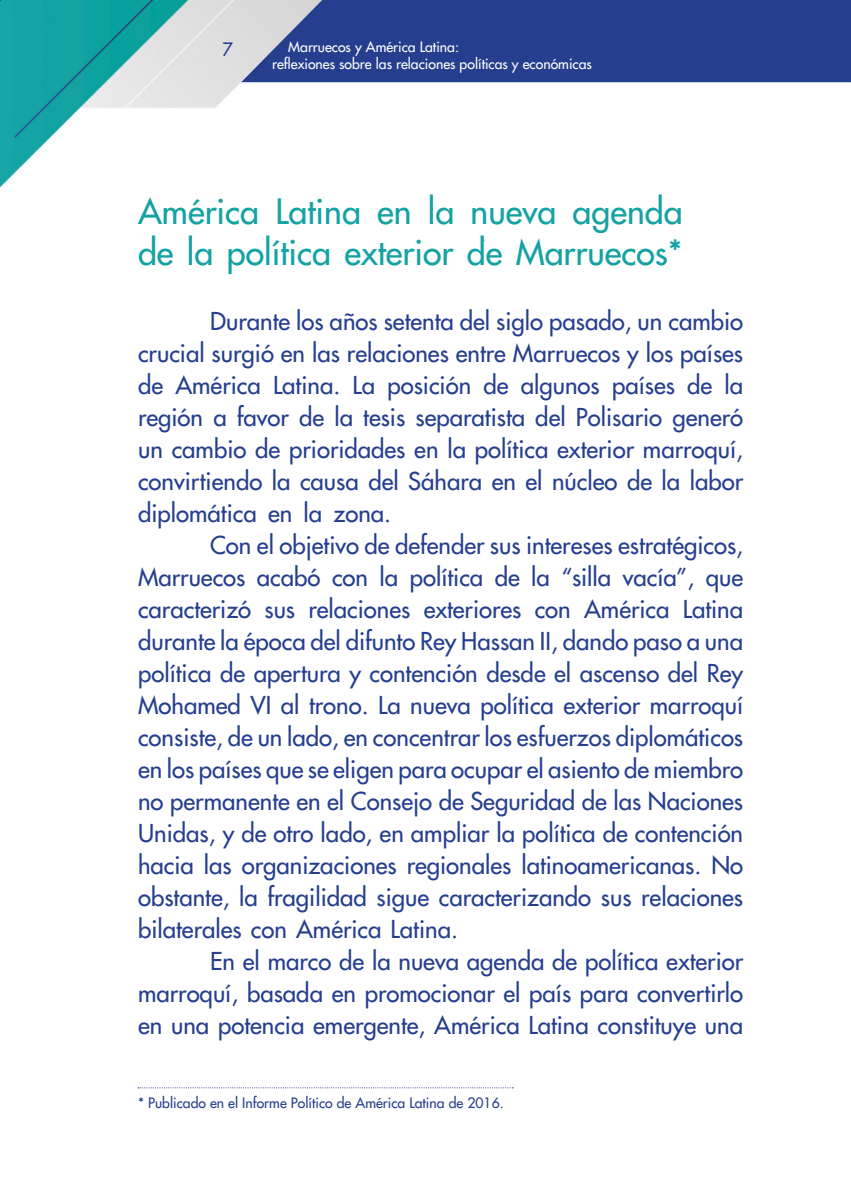
<style>
.page{position:relative;width:851px;height:1191px;background:#fff}
.page>*{position:absolute;margin:0;border:0;box-sizing:border-box;transform-origin:0 0}
.t1{font:34px/40.8px "Futura LT";color:#14a2a3}
.t2{font:24px/32px "Futura LT";color:#253f8e;text-align:justify}
.t3{font:18px "Futura LT";color:#253f8e}
.t4{font:14px/16.8px "Futura LT";color:#fff}
.t5{font:14px "Futura LT";color:#253f8e}
</style>
<div class="page">
<img style="left:0;top:0;width:639px;height:242px">
<svg style="left:241px;top:0;width:609px;height:82px;background:#314993"></svg>
<svg style="left:850px;top:0;width:1px;height:82px"></svg>
<svg style="left:138px;top:1087px;width:375px;height:1px"></svg>
<p class="t3" style="left:222px;top:37px;width:12px">7</p>
<p class="t4" style="left:272px;top:39px;width:321px;text-indent:16px">Marruecos y América Latina:<br>reflexiones sobre las relaciones políticas y económicas</p>
<p class="t1" style="left:138px;top:191px;width:546px">América Latina en la nueva agenda de la política exterior de Marruecos*</p>
<p class="t2" style="left:138px;top:305px;width:606px;text-indent:72px">Durante los años setenta del siglo pasado, un cambio crucial surgió en las relaciones entre Marruecos y los países de América Latina. La posición de algunos países de la región a favor de la tesis separatista del Polisario generó un cambio de prioridades en la política exterior marroquí, convirtiendo la causa del Sáhara en el núcleo de la labor diplomática en la zona.</p>
<p class="t2" style="left:138px;top:529px;width:606px;text-indent:72px">Con el objetivo de defender sus intereses estratégicos, Marruecos acabó con la política de la “silla vacía”, que caracterizó sus relaciones exteriores con América Latina durante la época del difunto Rey Hassan II, dando paso a una política de apertura y contención desde el ascenso del Rey Mohamed VI al trono. La nueva política exterior marroquí consiste, de un lado, en concentrar los esfuerzos diplomáticos en los países que se eligen para ocupar el asiento de miembro no permanente en el Consejo de Seguridad de las Naciones Unidas, y de otro lado, en ampliar la política de contención hacia las organizaciones regionales latinoamericanas. No obstante, la fragilidad sigue caracterizando sus relaciones bilaterales con América Latina.</p>
<p class="t2" style="left:138px;top:945px;width:606px;text-indent:72px">En el marco de la nueva agenda de política exterior marroquí, basada en promocionar el país para convertirlo en una potencia emergente, América Latina constituye una</p>
<p class="t5" style="left:138px;top:1094px;width:367px">* Publicado en el Informe Político de América Latina de 2016.</p>
</div>
